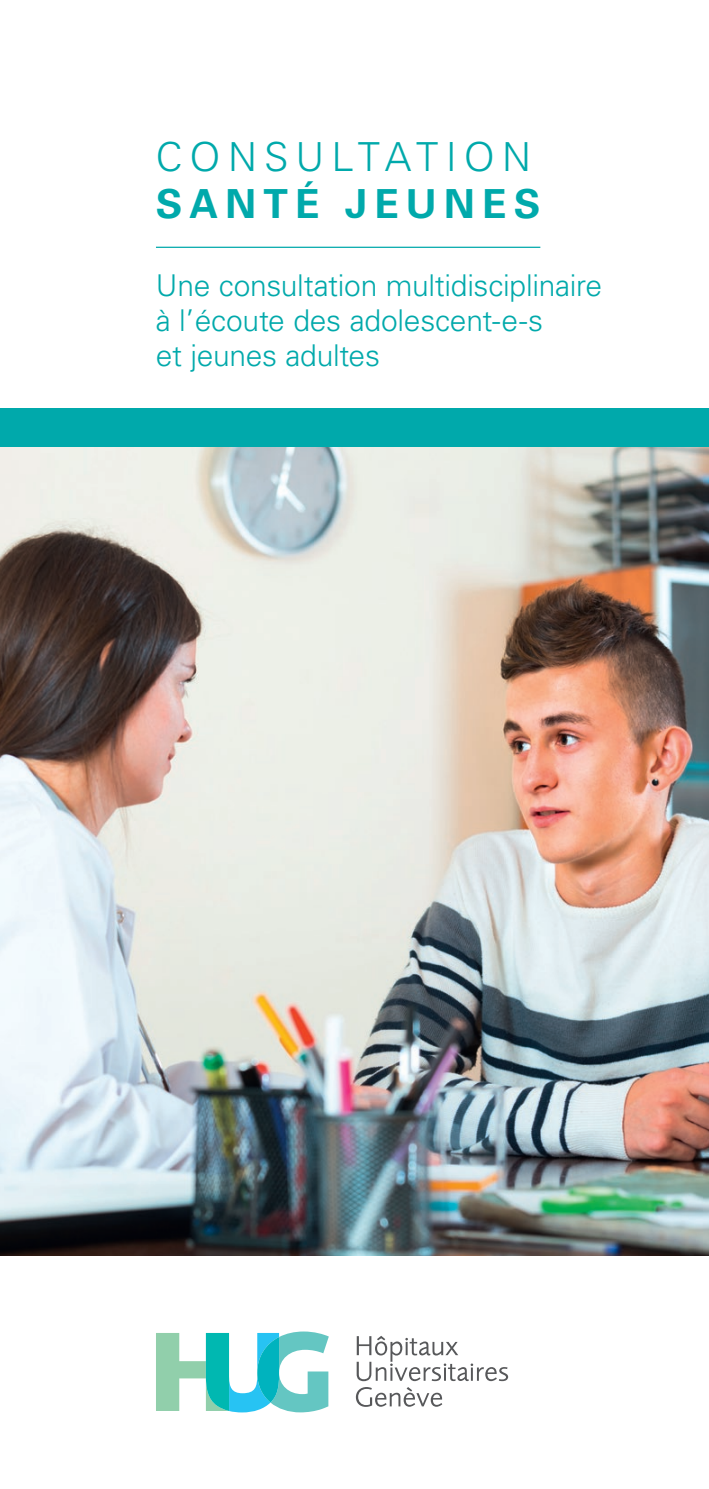
<style>
.page{position:relative;width:709px;height:1489px;background:#fff}
.page>*{position:absolute;margin:0;border:0;box-sizing:border-box;transform-origin:0 0}
.t1{font:300 40px "Univers LT Std";letter-spacing:.175em;color:#00a9ab}
.t2{font:700 40px "Univers LT Std";letter-spacing:.175em;color:#00a9ab}
.t3{font:300 30px/35px "Univers LT Std";letter-spacing:-.01em;color:#00a9ab}
</style>
<div class="page">
<img style="left:0;top:446px;width:709px;height:808px">
<div style="left:0;top:407px;width:709px;height:39px;background:#00a9ab"></div>
<hr style="left:156px;top:247px;width:384px;height:1px;background:#00a9ab">
<svg style="left:156px;top:1331px;width:173px;height:81px"></svg>
<svg style="left:356px;top:1336px;width:152px;height:44px"></svg>
<svg style="left:356px;top:1387px;width:86px;height:19px"></svg>
<h1 class="t1" style="left:156px;top:132px;width:377px">CONSULTATION</h1>
<h1 class="t2" style="left:156px;top:181px;width:386px">SANTÉ JEUNES</h1>
<p class="t3" style="left:156px;top:268px;width:447px">Une consultation multidisciplinaire à l’écoute des adolescent-e-s<br>et jeunes adultes</p>
</div>
